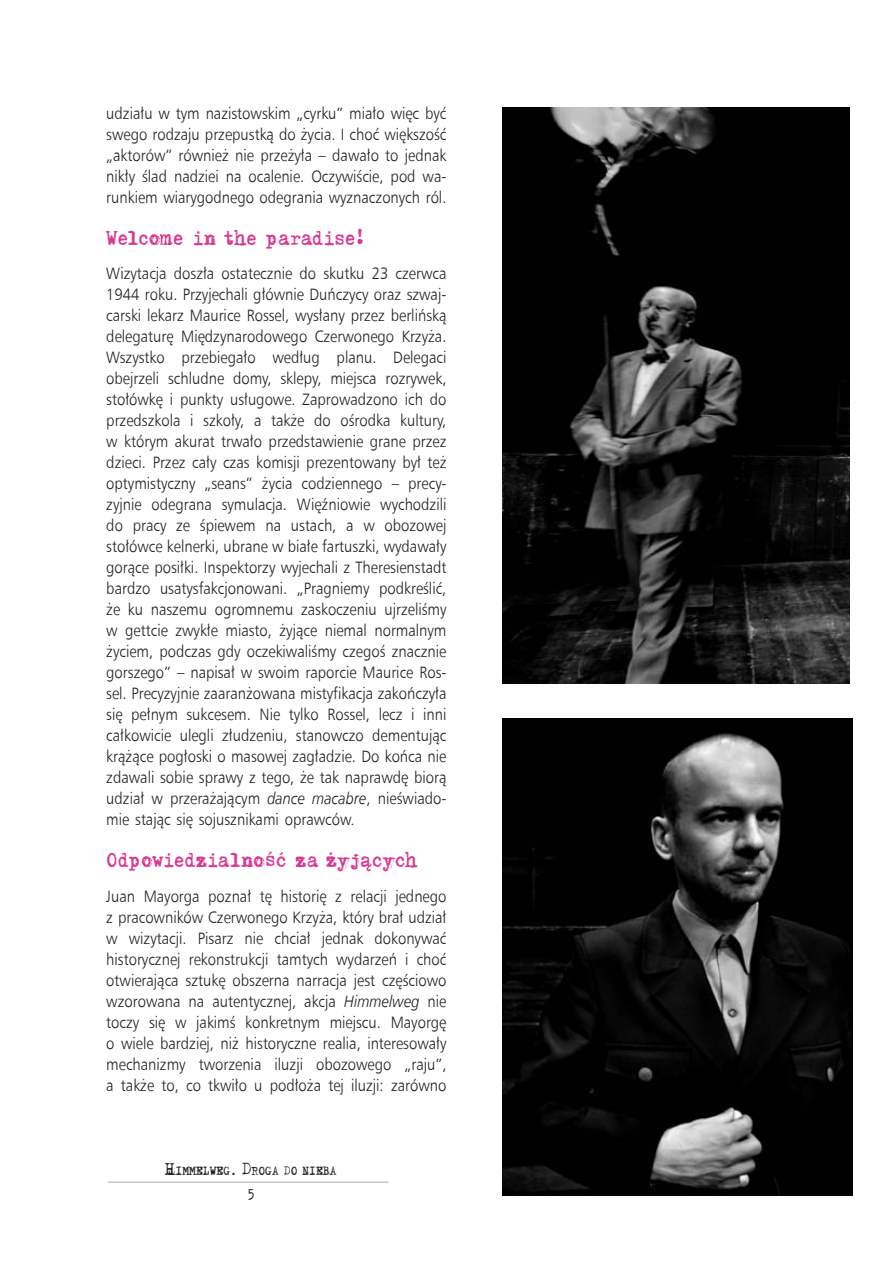
<style>
.page{position:relative;width:893px;height:1263px;background:#fff}
.page>*{position:absolute;margin:0;border:0;box-sizing:border-box;transform-origin:0 0}
.t1{font:19.5px "Machine One EFN";letter-spacing:-.015em;color:#d73995;scale:.9 1}
.t2{font:16.5px/21px "Humnst 777 Lt EU";color:#231f20;text-align:justify;scale:.9 1}
.t3{font:15px "Machine One EFN";color:#231f20;scale:.9 1}
.t4{font:11.55px "Machine One EFN";color:#231f20;scale:.9 1}
.s1{font-style:italic}
.s2{font-size:16.5px}
</style>
<div class="page">
<hr style="left:108px;top:1181px;width:281px;height:2px;background:#aeb8be">
<img style="left:503px;top:107px;width:346px;height:577px">
<img style="left:503px;top:719px;width:349px;height:476px">
<p class="t2" style="left:106px;top:102px;width:379px">udziału w tym nazistowskim „cyrku” miało więc być swego rodzaju przepustką do życia. I choć większość „aktorów” również nie przeżyła – dawało to jednak nikły ślad nadziei na ocalenie. Oczywiście, pod wa&shy;runkiem wiarygodnego odegrania wyznaczonych ról.</p>
<p class="t1" style="left:106px;top:225px;width:290px">Welcome in the paradise!</p>
<p class="t2" style="left:106px;top:263px;width:379px">Wizytacja doszła ostatecznie do skutku 23 czerwca 1944 roku. Przyjechali głównie Duńczycy oraz szwaj&shy;carski lekarz Maurice Rossel, wysłany przez berlińską delegaturę Międzynarodowego Czerwonego Krzyża.<br>Wszystko przebiegało według planu. Delegaci obejrzeli schludne domy, sklepy, miejsca rozrywek, stołówkę i punkty usługowe. Zaprowadzono ich do przedszkola i szkoły, a także do ośrodka kultury, w którym akurat trwało przedstawienie grane przez dzieci. Przez cały czas komisji prezentowany był też optymistyczny „seans” życia codziennego – precy&shy;zyjnie odegrana symulacja. Więźniowie wychodzili do pracy ze śpiewem na ustach, a w obozowej stołówce kelnerki, ubrane w białe fartuszki, wydawały gorące posiłki. Inspektorzy wyjechali z Theresienstadt bardzo usatysfakcjonowani. „Pragniemy podkreślić, że ku naszemu ogromnemu zaskoczeniu ujrzeliśmy w gettcie zwykłe miasto, żyjące niemal normalnym życiem, podczas gdy oczekiwaliśmy czegoś znacznie gorszego” – napisał w swoim raporcie Maurice Ros&shy;sel. Precyzyjnie zaaranżowana mistyfikacja zakończyła się pełnym sukcesem. Nie tylko Rossel, lecz i inni całkowicie ulegli złudzeniu, stanowczo dementując krążące pogłoski o masowej zagładzie. Do końca nie zdawali sobie sprawy z tego, że tak naprawdę biorą udział w przerażającym <span class="s1">dance macabre</span>, nieświado&shy;mie stając się sojusznikami oprawców<span class="s1">.</span></p>
<p class="t1" style="left:106px;top:848px;width:347px">Odpowiedzialność za żyjących</p>
<p class="t2" style="left:106px;top:885px;width:379px">Juan Mayorga poznał tę historię z relacji jednego z pracowników Czerwonego Krzyża, który brał udział w wizytacji. Pisarz nie chciał jednak dokonywać historycznej rekonstrukcji tamtych wydarzeń i choć otwierająca sztukę obszerna narracja jest częściowo wzorowana na autentycznej, akcja <span class="s1">Himmelweg</span> nie toczy się w jakimś konkretnym miejscu. Mayorgę o wiele bardziej, niż historyczne realia, interesowały mechanizmy tworzenia iluzji obozowego „raju”, a także to, co tkwiło u podłoża tej iluzji: zarówno</p>
<p class="t4" style="left:166px;top:1163px;width:191px"><span class="s2">H</span>IMMELWEG<span class="s2">. D</span>ROGA DO NIEBA</p>
<p class="t3" style="left:247px;top:1185px;width:11px">5</p>
</div>
